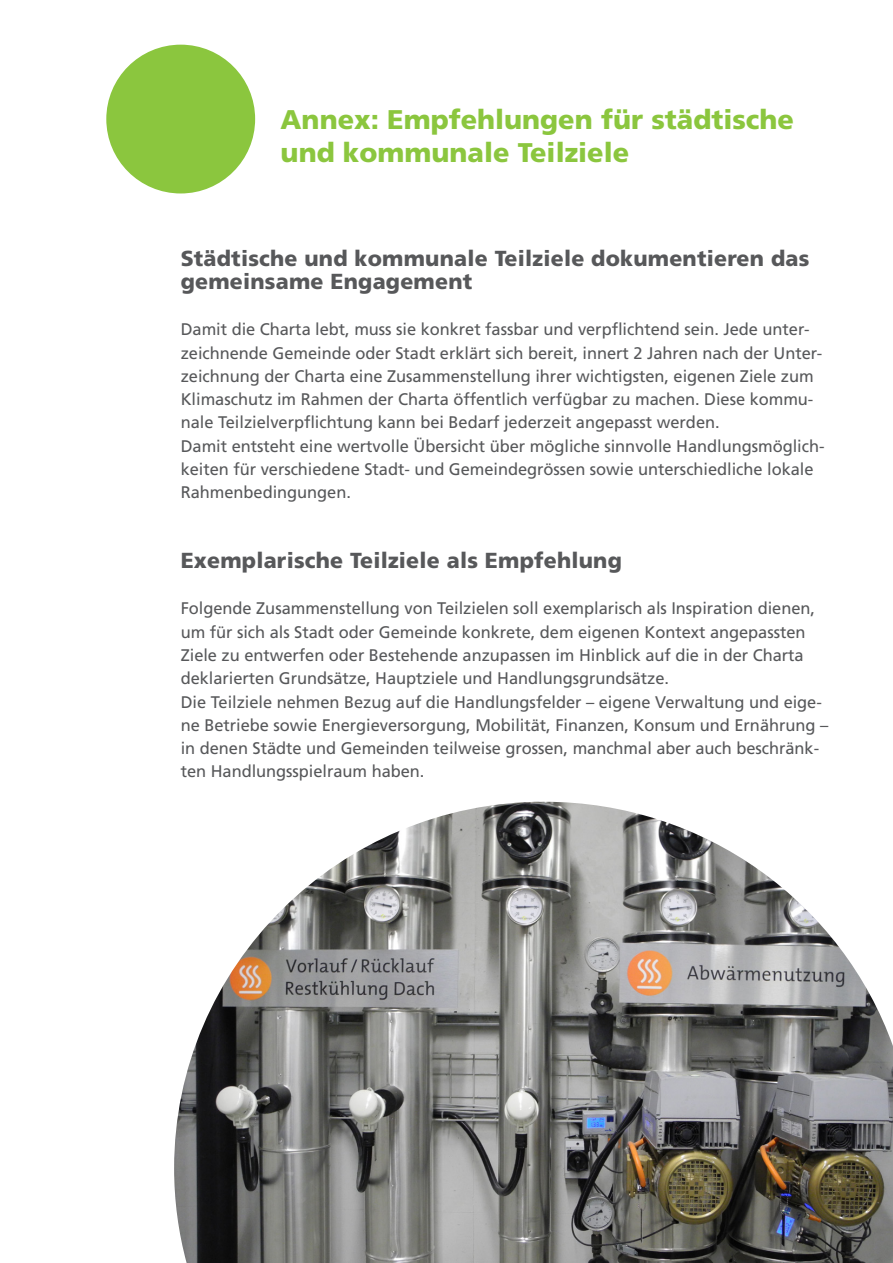
<style>
.page{position:relative;width:893px;height:1263px;background:#fff}
.page>*{position:absolute;margin:0;border:0;box-sizing:border-box;transform-origin:0 0}
.t1{font:900 27px/33px "Frutiger";color:#8bc63e}
.t2{font:900 21.75px/23.2px "Frutiger";letter-spacing:.01em;color:#57585a}
.t3{font:16.8px/23.2px "Frutiger";letter-spacing:-.005em;color:#57585a}
</style>
<div class="page">
<div style="left:106px;top:45px;width:149px;height:148px;background:#8bc63e;border-radius:50%"></div>
<img style="left:174px;top:802px;width:719px;height:461px">
<h1 class="t1" style="left:281px;top:103px;width:515px">Annex: Empfehlungen für städtische und kommunale Teilziele</h1>
<p class="t2" style="left:181px;top:246px;width:630px">Städtische und kommunale Teilziele dokumentieren das gemeinsame Engagement</p>
<p class="t3" style="left:181px;top:318px;width:645px">Damit die Charta lebt, muss sie konkret fassbar und verpflichtend sein. Jede unter&shy;zeichnende Gemeinde oder Stadt erklärt sich bereit, innert 2 Jahren nach der Unter&shy;zeichnung der Charta eine Zusammenstellung ihrer wichtigsten, eigenen Ziele zum Klimaschutz im Rahmen der Charta öffentlich verfügbar zu machen. Diese kommu&shy;nale Teilzielverpflichtung kann bei Bedarf jederzeit angepasst werden.<br>Damit entsteht eine wertvolle Übersicht über mögliche sinnvolle Handlungsmöglich&shy;keiten für verschiedene Stadt- und Gemeindegrössen sowie unterschiedliche lokale Rahmenbedingungen.</p>
<p class="t2" style="left:181px;top:548px;width:443px">Exemplarische Teilziele als Empfehlung</p>
<p class="t3" style="left:181px;top:597px;width:649px">Folgende Zusammenstellung von Teilzielen soll exemplarisch als Inspiration dienen, um für sich als Stadt oder Gemeinde konkrete, dem eigenen Kontext angepassten Ziele zu entwerfen oder Bestehende anzupassen im Hinblick auf die in der Charta deklarierten Grundsätze, Hauptziele und Handlungsgrundsätze.<br>Die Teilziele nehmen Bezug auf die Handlungsfelder – eigene Verwaltung und eige&shy;ne Betriebe sowie Energieversorgung, Mobilität, Finanzen, Konsum und Ernährung – in denen Städte und Gemeinden teilweise grossen, manchmal aber auch beschränk&shy;ten Handlungsspielraum haben.</p>
</div>
